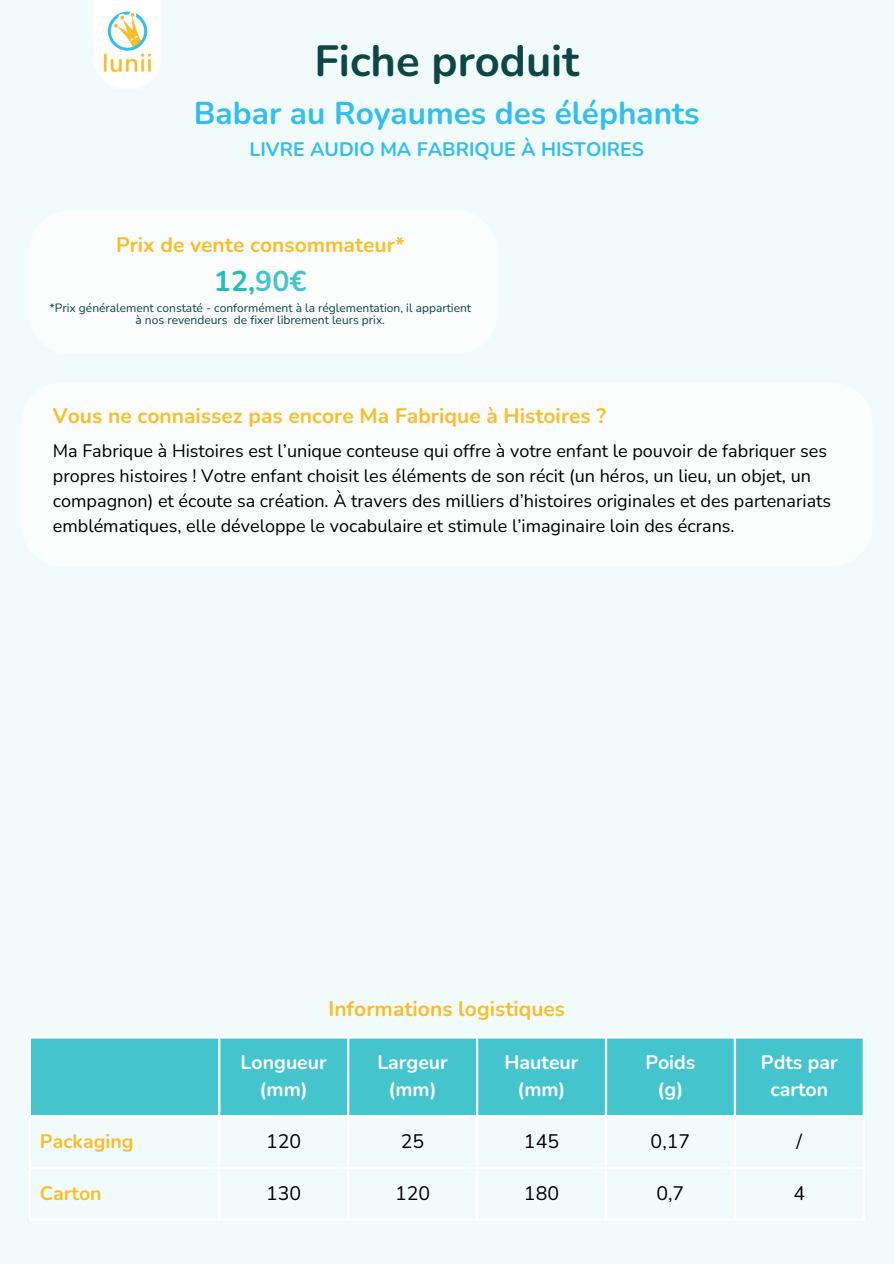
<style>
.page{position:relative;width:894px;height:1264px;background:#fff}
.page>*{position:absolute;margin:0;border:0;box-sizing:border-box;transform-origin:0 0}
.t1{font:700 43.5px "Nunito";color:#0c4745}
.t2{font:700 31.5px "Nunito";color:#32bef0}
.t3{font:700 28.5px "Nunito";color:#1ebeb9}
.t4{font:700 21px "Nunito";color:#fabe28}
.t5{font:700 19.5px/27px "Nunito";color:#fff;text-align:center}
.t6{font:700 19.5px "Nunito";color:#32bef0}
.t7{font:19.5px "Nunito";color:#000}
.t8{font:700 19.5px "Nunito";color:#fabe28}
.t9{font:18px/25px "Nunito";color:#000}
.t10{font:12px "Nunito";color:#0c4745}
.s1{color:#44c5cd}
</style>
<div class="page">
<div style="left:0;top:0;width:893px;height:1263px;background:#f2fbfb"></div>
<img style="left:94px;top:0;width:67px;height:89px">
<div style="left:29px;top:211px;width:468px;height:143px;background:#fff;border-radius:42px"></div>
<div style="left:31px;top:1038px;width:831px;height:77px;background:#44c5cd"></div>
<hr style="left:29px;top:1038px;width:2px;height:180px;background:#fff">
<hr style="left:218px;top:1038px;width:2px;height:180px;background:#fff">
<hr style="left:347px;top:1038px;width:2px;height:180px;background:#fff">
<hr style="left:476px;top:1038px;width:2px;height:180px;background:#fff">
<hr style="left:604px;top:1038px;width:3px;height:180px;background:#fff">
<hr style="left:733px;top:1038px;width:2px;height:180px;background:#fff">
<hr style="left:862px;top:1038px;width:2px;height:180px;background:#fff">
<hr style="left:29px;top:1036px;width:835px;height:2px;background:#fff">
<hr style="left:29px;top:1115px;width:835px;height:2px;background:#fff">
<hr style="left:29px;top:1166px;width:835px;height:3px;background:#fff">
<hr style="left:29px;top:1218px;width:835px;height:2px;background:#fff">
<h2 class="t1" style="left:314px;top:32px;width:266px">Fiche produit</h2>
<h2 class="t2" style="left:194px;top:92px;width:507px">Babar au Royaumes des éléphants</h2>
<h2 class="t6" style="left:249px;top:136px;width:396px">LIVRE AUDIO MA FABRIQUE À HISTOIRES</h2>
<h2 class="t4" style="left:116px;top:231px;width:290px">Prix de vente consommateur*</h2>
<h1 class="t3" style="left:214px;top:262px;width:94px">12,<span class="s1">90€</span></h1>
<p class="t10" style="left:49px;top:300px;width:423px">*Prix généralement constaté - conformément à la réglementation, il appartient</p>
<p class="t10" style="left:135px;top:312px;width:251px">à nos revendeurs de fixer librement leurs prix.</p>
<h2 class="t4" style="left:53px;top:401px;width:554px">Vous ne connaissez pas encore Ma Fabrique à Histoires ?</h2>
<h3 class="t9" style="left:53px;top:438px;width:779px">Ma Fabrique à Histoires est l’unique conteuse qui offre à votre enfant le pouvoir de fabriquer ses propres histoires ! Votre enfant choisit les éléments de son récit (un héros, un lieu, un objet, un compagnon) et écoute sa création. À travers des milliers d’histoires originales et des partenariats emblématiques, elle développe le vocabulaire et stimule l’imaginaire loin des écrans.</h3>
<p class="t4" style="left:328px;top:994px;width:238px">Informations logistiques</p>
<h2 class="t5" style="left:240px;top:1049px;width:88px">Longueur (mm)</h2>
<p class="t5" style="left:377px;top:1049px;width:72px">Largeur (mm)</p>
<p class="t5" style="left:504px;top:1049px;width:76px">Hauteur (mm)</p>
<p class="t5" style="left:645px;top:1049px;width:52px">Poids</p>
<p class="t5" style="left:657px;top:1076px;width:27px">(g)</p>
<p class="t5" style="left:760px;top:1049px;width:78px">Pdts par carton</p>
<p class="t8" style="left:40px;top:1127px;width:95px">Packaging</p>
<p class="t7" style="left:266px;top:1127px;width:37px">120</p>
<p class="t7" style="left:401px;top:1127px;width:25px">25</p>
<p class="t7" style="left:524px;top:1127px;width:37px">145</p>
<p class="t7" style="left:650px;top:1127px;width:41px">0,17</p>
<p class="t7" style="left:796px;top:1127px;width:7px">/</p>
<p class="t8" style="left:40px;top:1179px;width:63px">Carton</p>
<p class="t7" style="left:266px;top:1179px;width:37px">130</p>
<p class="t7" style="left:395px;top:1179px;width:37px">120</p>
<p class="t7" style="left:524px;top:1179px;width:37px">180</p>
<p class="t7" style="left:656px;top:1179px;width:29px">0,7</p>
<p class="t7" style="left:793px;top:1179px;width:13px">4</p>
</div>
